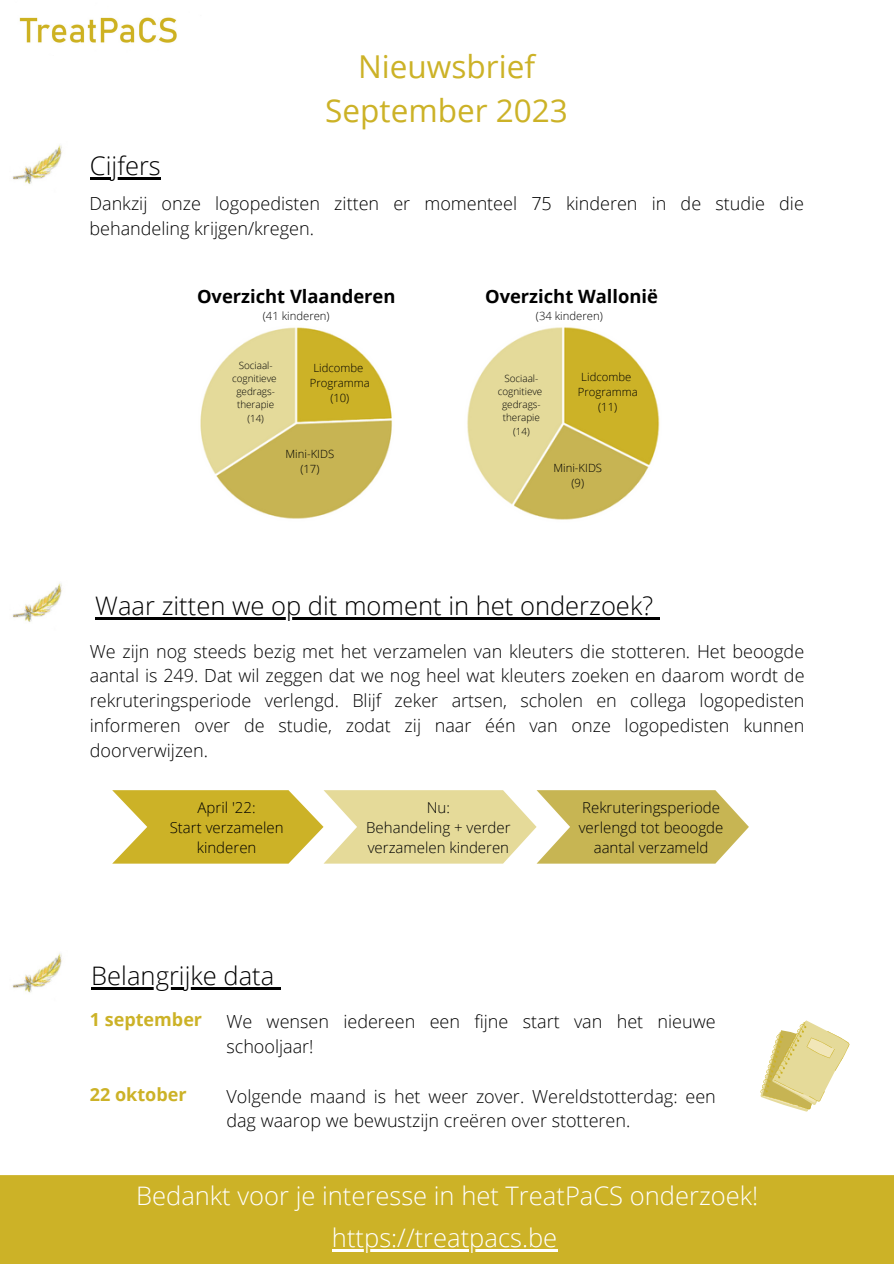
<style>
.page{position:relative;width:894px;height:1264px;background:#fff}
.page>*{position:absolute;margin:0;border:0;box-sizing:border-box;transform-origin:0 0}
.t1{font:31.5px "Open Sans";color:#ccb227}
.t2{font:300 25.5px "Open Sans";color:#fff}
.t3{font:300 25.5px "Open Sans";color:#000}
.t4{font:700 18.3px "Open Sans";color:#000}
.t5{font:300 18px/24.8px "Open Sans";color:#000}
.t6{font:700 18px "Open Sans";color:#ccb227}
.t7{font:300 15px/20.2px "Open Sans";color:#000;text-align:center}
.t8{font:300 11.25px "Open Sans";color:#000}
.t9{font:300 9.9px "Open Sans";color:#000}
</style>
<div class="page">
<div style="left:0;top:1175px;width:893px;height:88px;background:#ccb227"></div>
<img style="left:12px;top:145px;width:50px;height:39px">
<img style="left:19px;top:17px;width:158px;height:26px">
<img style="left:12px;top:953px;width:50px;height:40px">
<img style="left:12px;top:583px;width:50px;height:39px">
<svg style="left:760px;top:1020px;width:89px;height:91px"></svg>
<svg style="left:112px;top:790px;width:636px;height:73px"></svg>
<img style="left:200px;top:327px;width:192px;height:192px">
<img style="left:467px;top:327px;width:193px;height:193px">
<hr style="left:91px;top:987px;width:183px;height:2px;background:#000">
<svg style="left:274px;top:987px;width:7px;height:2px"></svg>
<hr style="left:90px;top:177px;width:71px;height:2px;background:#000">
<hr style="left:332px;top:1248px;width:225px;height:3px;background:#fff">
<hr style="left:95px;top:617px;width:558px;height:2px;background:#000">
<svg style="left:653px;top:617px;width:6px;height:2px"></svg>
<p class="t3" style="left:90px;top:148px;width:72px">Cijfers</p>
<p class="t1" style="left:358px;top:44px;width:178px">Nieuwsbrief</p>
<p class="t1" style="left:325px;top:88px;width:244px">September 2023</p>
<p class="t5" style="left:89px;top:191px;width:715px">Dankzij onze logopedisten zitten er momenteel 75 kinderen in de studie die behandeling krijgen/kregen.</p>
<p class="t4" style="left:197px;top:283px;width:200px">Overzicht Vlaanderen</p>
<p class="t8" style="left:263px;top:307px;width:68px">(41 kinderen)</p>
<p class="t9" style="left:238px;top:358px;width:35px">Sociaal-</p>
<p class="t9" style="left:232px;top:371px;width:46px">cognitieve</p>
<p class="t9" style="left:236px;top:385px;width:40px">gedrags-</p>
<p class="t9" style="left:237px;top:398px;width:39px">therapie</p>
<p class="t9" style="left:247px;top:411px;width:18px">(14)</p>
<p class="t8" style="left:313px;top:360px;width:51px">Lidcombe</p>
<p class="t8" style="left:310px;top:375px;width:61px">Programma</p>
<p class="t8" style="left:330px;top:390px;width:21px">(10)</p>
<p class="t8" style="left:285px;top:446px;width:50px">Mini-KIDS</p>
<p class="t8" style="left:300px;top:461px;width:21px">(17)</p>
<p class="t4" style="left:485px;top:283px;width:174px">Overzicht Wallonië</p>
<p class="t8" style="left:536px;top:307px;width:68px">(34 kinderen)</p>
<p class="t9" style="left:504px;top:371px;width:35px">Sociaal-</p>
<p class="t9" style="left:497px;top:384px;width:46px">cognitieve</p>
<p class="t9" style="left:502px;top:397px;width:40px">gedrags-</p>
<p class="t9" style="left:502px;top:411px;width:39px">therapie</p>
<p class="t9" style="left:513px;top:424px;width:18px">(14)</p>
<p class="t8" style="left:581px;top:368px;width:51px">Lidcombe</p>
<p class="t8" style="left:577px;top:384px;width:61px">Programma</p>
<p class="t8" style="left:598px;top:399px;width:21px">(11)</p>
<p class="t8" style="left:553px;top:460px;width:50px">Mini-KIDS</p>
<p class="t8" style="left:571px;top:475px;width:14px">(9)</p>
<p class="t3" style="left:95px;top:587px;width:559px">Waar zitten we op dit moment in het onderzoek?</p>
<p class="t5" style="left:90px;top:638px;width:716px;text-align:justify">We zijn nog steeds bezig met het verzamelen van kleuters die stotteren. Het beoogde aantal is 249. Dat wil zeggen dat we nog heel wat kleuters zoeken en daarom wordt de rekruteringsperiode verlengd. Blijf zeker artsen, scholen en collega logopedisten informeren over de studie, zodat zij naar één van onze logopedisten kunnen doorverwijzen.</p>
<p class="t7" style="left:197px;top:796px;width:60px">April '22:</p>
<p class="t7" style="left:170px;top:817px;width:115px">Start verzamelen kinderen</p>
<p class="t3" style="left:91px;top:958px;width:184px">Belangrijke data</p>
<p class="t7" style="left:426px;top:796px;width:25px">Nu:</p>
<p class="t7" style="left:366px;top:817px;width:146px;text-align:left">Behandeling + verder verzamelen kinderen</p>
<p class="t7" style="left:578px;top:796px;width:146px">Rekruteringsperiode verlengd tot beoogde aantal verzameld</p>
<p class="t6" style="left:90px;top:1006px;width:114px">1 september</p>
<p class="t6" style="left:90px;top:1081px;width:98px">22 oktober</p>
<p class="t5" style="left:226px;top:1008px;width:490px">We wensen iedereen een fijne start van het nieuwe schooljaar!</p>
<p class="t5" style="left:226px;top:1083px;width:491px">Volgende maand is het weer zover. Wereldstotterdag: een dag waarop we bewustzijn creëren over stotteren.</p>
<p class="t2" style="left:136px;top:1177px;width:623px">Bedankt voor je interesse in het TreatPaCS onderzoek!</p>
<p class="t2" style="left:332px;top:1219px;width:227px">https://treatpacs.be</p>
</div>
